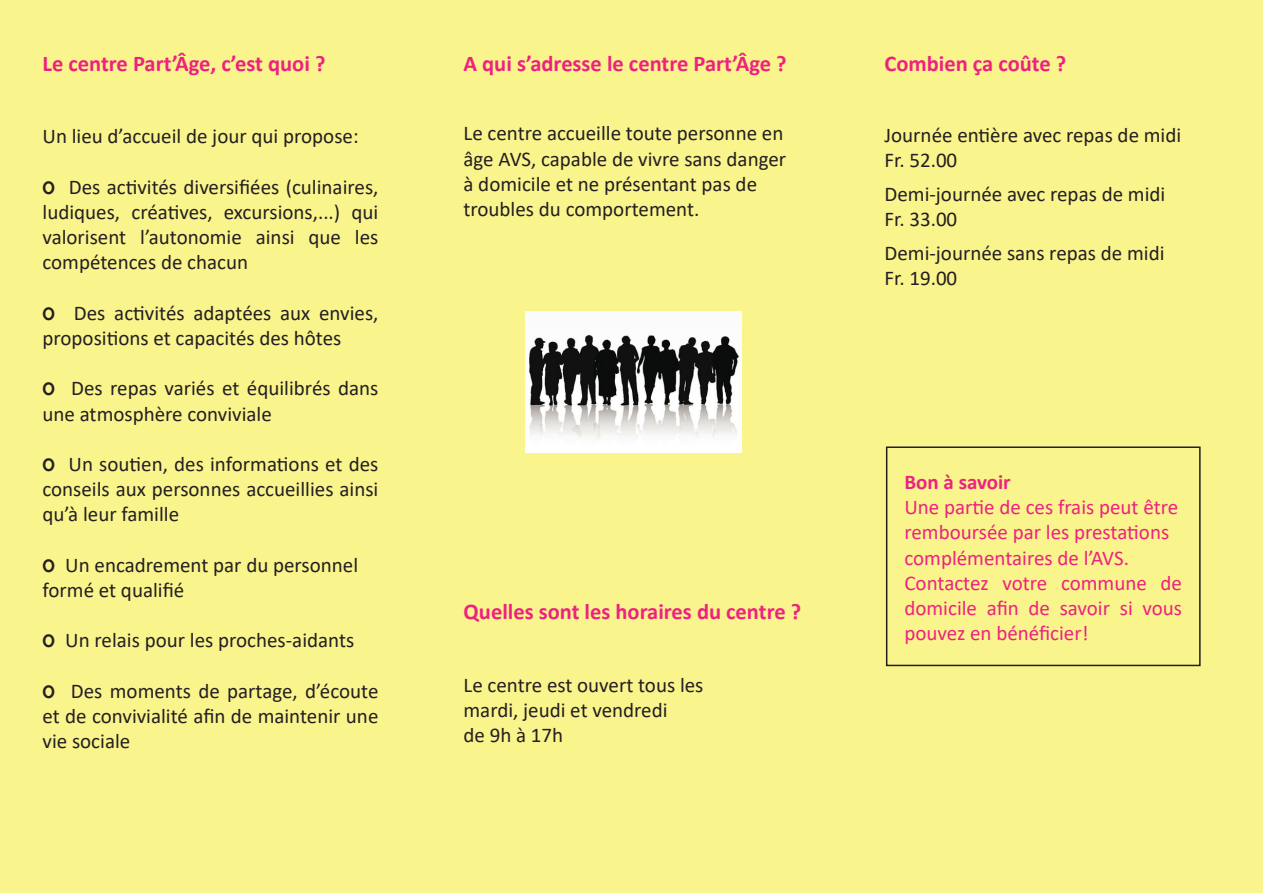
<style>
.page{position:relative;width:1263px;height:893px;background:#faf48d}
.page>*{position:absolute;margin:0;border:0;box-sizing:border-box;transform-origin:0 0}
.t1{font:700 22.5px "Calibri";color:#ee217f}
.t2{font:21px/25.2px "Calibri";color:#231f20}
.t3{font:21px/25.2px "Calibri";color:#ee217f}
.t4{font:700 21px "Calibri";color:#ee217f}
.s1{font-family:"Berlin Sans FB"}
</style>
<div class="page">
<img style="left:526px;top:312px;width:215px;height:140px">
<div style="left:886px;top:446px;width:314px;height:220px;border:2px solid #231f20"></div>
<p class="t1" style="left:43px;top:47px;width:284px">Le centre Part’Âge, c’est quoi ?</p>
<p class="t1" style="left:463px;top:47px;width:325px">A qui s’adresse le centre Part’Âge ?</p>
<p class="t2" style="left:43px;top:123px;width:318px">Un lieu d’accueil de jour qui propose:</p>
<p class="t2" style="left:43px;top:174px;width:337px;text-align:justify"><span class="s1">0</span> Des activités diversifiées (culinaires, ludiques, créatives, excursions,...) qui valorisent l’autonomie ainsi que les compétences de chacun</p>
<p class="t2" style="left:43px;top:300px;width:337px"><span class="s1">0</span> Des activités adaptées aux envies, propositions et capacités des hôtes</p>
<p class="t2" style="left:43px;top:375px;width:337px"><span class="s1">0</span> Des repas variés et équilibrés dans une atmosphère conviviale</p>
<p class="t2" style="left:43px;top:451px;width:337px;text-align:justify"><span class="s1">0</span> Un soutien, des informations et des conseils aux personnes accueillies ainsi qu’à leur famille</p>
<p class="t2" style="left:43px;top:552px;width:317px"><span class="s1">0</span> Un encadrement par du personnel formé et qualifié</p>
<p class="t2" style="left:43px;top:627px;width:313px"><span class="s1">0</span> Un relais pour les proches-aidants</p>
<p class="t2" style="left:43px;top:678px;width:337px;text-align:justify"><span class="s1">0</span> Des moments de partage, d’écoute et de convivialité afin de maintenir une vie sociale</p>
<p class="t2" style="left:463px;top:120px;width:324px">Le centre accueille toute personne en âge AVS, capable de vivre sans danger à domicile et ne présentant pas de troubles du comportement.</p>
<p class="t1" style="left:463px;top:596px;width:339px">Quelles sont les horaires du centre ?</p>
<p class="t2" style="left:463px;top:672px;width:241px">Le centre est ouvert tous les</p>
<p class="t2" style="left:463px;top:697px;width:206px">mardi, jeudi et vendredi</p>
<p class="t2" style="left:463px;top:722px;width:101px">de 9h à 17h</p>
<p class="t1" style="left:884px;top:47px;width:183px">Combien ça coûte ?</p>
<p class="t2" style="left:884px;top:122px;width:298px">Journée entière avec repas de midi</p>
<p class="t2" style="left:884px;top:147px;width:74px">Fr. 52.00</p>
<p class="t2" style="left:884px;top:181px;width:282px">Demi-journée avec repas de midi<br>Fr. 33.00</p>
<p class="t2" style="left:884px;top:240px;width:281px">Demi-journée sans repas de midi<br>Fr. 19.00</p>
<p class="t4" style="left:904px;top:467px;width:108px">Bon à savoir</p>
<p class="t3" style="left:904px;top:494px;width:275px">Une partie de ces frais peut être remboursée par les prestations complémentaires de l’AVS.</p>
<p class="t3" style="left:904px;top:570px;width:279px;text-align:justify">Contactez votre commune de domicile afin de savoir si vous pouvez en bénéficier!</p>
</div>
